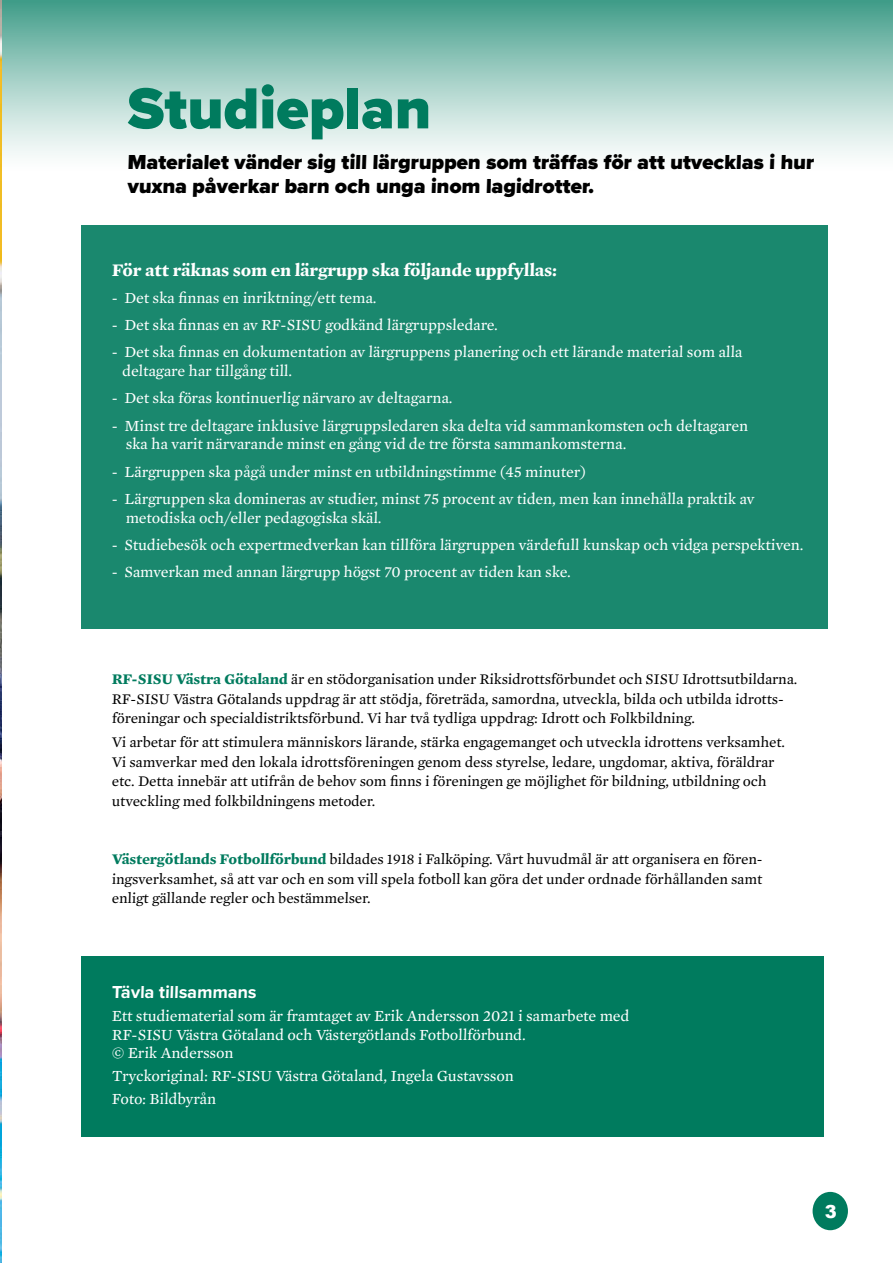
<style>
.page{position:relative;width:893px;height:1263px;background:#fff}
.page>*{position:absolute;margin:0;border:0;box-sizing:border-box;transform-origin:0 0}
.t1{font:900 60px "Proxima Nova";color:#007b5e}
.t2{font:900 21px/24px "Proxima Nova";color:#000}
.t3{font:700 18px "Mercury Text G2";color:#fff}
.t4{font:700 18px "Proxima Nova";color:#fff}
.t5{font:900 18px "Arial";color:#fff}
.t6{font:15.75px/18.8px "Mercury Text G2";color:#fff}
.t7{font:15px/19.5px "Mercury Text G2";color:#000}
.s1{font-weight:700;color:#007b5e}
</style>
<div class="page">
<div style="left:813px;top:1192px;width:35px;height:38px;background:#007b5e;border-radius:50%"></div>
<div style="left:0;top:0;width:893px;height:170px;background:linear-gradient(to bottom,#469f8c,#fff)"></div>
<img style="left:0;top:0;width:1px;height:1263px">
<div style="left:82px;top:956px;width:742px;height:181px;background:#007b5e"></div>
<div style="left:82px;top:225px;width:746px;height:404px;background:#1a886e"></div>
<h1 class="t1" style="left:128px;top:64px;width:305px">Studieplan</h1>
<h2 class="t2" style="left:128px;top:150px;width:689px">Materialet vänder sig till lärgruppen som träffas för att utvecklas i hur vuxna påverkar barn och unga inom lagidrotter.</h2>
<p class="t3" style="left:112px;top:256px;width:447px">För att räknas som en lärgrupp ska följande uppfyllas:</p>
<p class="t6" style="left:112px;top:287px;width:267px">- Det ska finnas en inriktning/ett tema.</p>
<p class="t6" style="left:112px;top:315px;width:388px">- Det ska finnas en av RF-SISU godkänd lärgruppsledare.</p>
<p class="t6" style="left:122px;top:342px;width:622px;text-indent:-10px">- Det ska finnas en dokumentation av lärgruppens planering och ett lärande material som alla deltagare har tillgång till.</p>
<p class="t6" style="left:112px;top:388px;width:343px">- Det ska föras kontinuerlig närvaro av deltagarna.</p>
<p class="t6" style="left:126px;top:415px;width:624px;text-indent:-14px">- Minst tre deltagare inklusive lärgruppsledaren ska delta vid sammankomsten och deltagaren ska ha varit närvarande minst en gång vid de tre första sammankomsterna.</p>
<p class="t6" style="left:112px;top:461px;width:476px">- Lärgruppen ska pågå under minst en utbildningstimme (45 minuter)</p>
<p class="t6" style="left:126px;top:488px;width:630px;text-indent:-14px">- Lärgruppen ska domineras av studier, minst 75 procent av tiden, men kan innehålla praktik av metodiska och/eller pedagogiska skäl.</p>
<p class="t6" style="left:112px;top:534px;width:694px">- Studiebesök och expertmedverkan kan tillföra lärgruppen värdefull kunskap och vidga perspektiven.</p>
<p class="t6" style="left:112px;top:562px;width:461px">- Samverkan med annan lärgrupp högst 70 procent av tiden kan ske.</p>
<p class="t7" style="left:112px;top:669px;width:688px"><span class="s1">RF-SISU Västra Götaland</span> är en stödorganisation under Riksidrottsförbundet och SISU Idrottsutbildarna.<br>RF-SISU Västra Götalands uppdrag är att stödja, företräda, samordna, utveckla, bilda och utbilda idrotts&shy;föreningar och specialdistriktsförbund. Vi har två tydliga uppdrag: Idrott och Folkbildning.</p>
<p class="t7" style="left:112px;top:732px;width:675px">Vi arbetar för att stimulera människors lärande, stärka engagemanget och utveckla idrottens verksamhet.<br>Vi samverkar med den lokala idrottsföreningen genom dess styrelse, ledare, ungdomar, aktiva, föräldrar etc. Detta innebär att utifrån de behov som finns i föreningen ge möjlighet för bildning, utbildning och utveckling med folkbildningens metoder.</p>
<p class="t7" style="left:112px;top:849px;width:653px;text-align:justify"><span class="s1">Västergötlands Fotbollförbund</span> bildades 1918 i Falköping. Vårt huvudmål är att organisera en fören&shy;ingsverksamhet, så att var och en som vill spela fotboll kan göra det under ordnade förhållanden samt enligt gällande regler och bestämmelser.</p>
<p class="t4" style="left:112px;top:978px;width:147px">Tävla tillsammans</p>
<p class="t6" style="left:112px;top:1005px;width:520px">Ett studiematerial som är framtaget av Erik Andersson 2021 i samarbete med<br>RF-SISU Västra Götaland och Västergötlands Fotbollförbund.<br>© Erik Andersson</p>
<p class="t6" style="left:112px;top:1064px;width:404px;line-height:23px">Tryckoriginal: RF-SISU Västra Götaland, Ingela Gustavsson<br>Foto: Bildbyrån</p>
<p class="t5" style="left:825px;top:1198px;width:14px">3</p>
</div>
